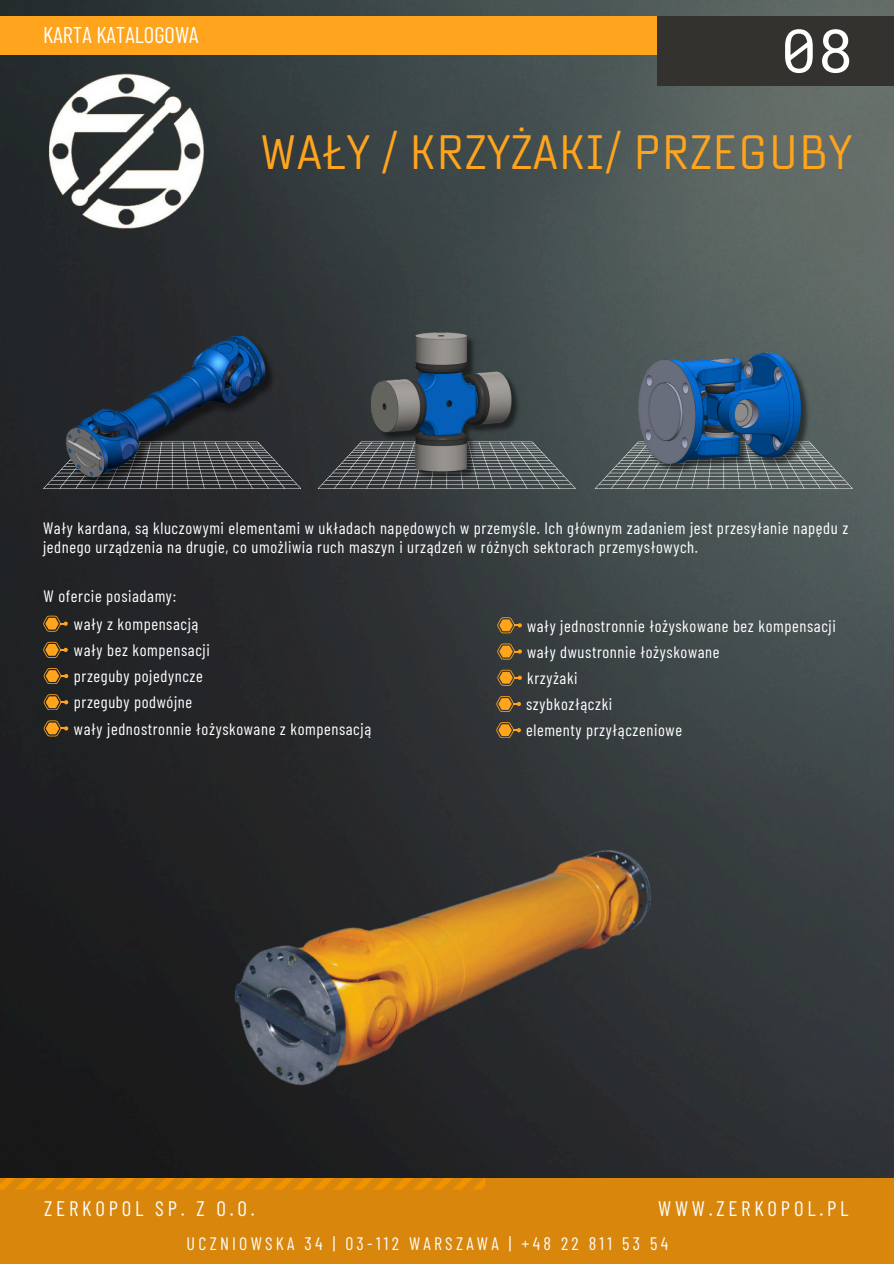
<style>
.page{position:relative;width:894px;height:1264px;background:#fff}
.page>*{position:absolute;margin:0;border:0;box-sizing:border-box;transform-origin:0 0}
.t1{font:60px "Roboto Mono";color:#fff}
.t2{font:48px "TT Lakes Neue Cond";letter-spacing:.035em;color:#ffa41d}
.t3{font:22.8px "Barlow Condensed";color:#fff}
.t4{font:21px "Barlow Condensed";letter-spacing:.18em;color:#fcfcfc}
.t5{font:18px "Barlow Condensed";letter-spacing:.18em;color:#fcfcfc}
.t6{font:16.5px/19.2px "Barlow Condensed";letter-spacing:.035em;color:#fff}
</style>
<div class="page">
<img style="left:0;top:0;width:893px;height:1178px">
<div style="left:0;top:16px;width:657px;height:38px;background:#ffa41d"></div>
<img style="left:43px;top:71px;width:170px;height:169px">
<svg style="left:594px;top:441px;width:258px;height:48px;background:#626b6b"></svg>
<svg style="left:318px;top:441px;width:257px;height:48px;background:#505557"></svg>
<svg style="left:43px;top:441px;width:258px;height:48px;background:#393c3f"></svg>
<img style="left:65px;top:336px;width:214px;height:152px">
<img style="left:370px;top:331px;width:153px;height:152px">
<img style="left:634px;top:351px;width:178px;height:125px">
<svg style="left:43px;top:615px;width:25px;height:16px"></svg>
<svg style="left:43px;top:642px;width:25px;height:15px"></svg>
<svg style="left:44px;top:668px;width:24px;height:15px"></svg>
<svg style="left:44px;top:694px;width:24px;height:16px"></svg>
<svg style="left:44px;top:720px;width:24px;height:16px"></svg>
<svg style="left:497px;top:617px;width:24px;height:16px"></svg>
<svg style="left:497px;top:643px;width:24px;height:16px"></svg>
<svg style="left:497px;top:669px;width:24px;height:16px"></svg>
<svg style="left:496px;top:696px;width:25px;height:15px"></svg>
<svg style="left:496px;top:722px;width:25px;height:16px"></svg>
<img style="left:212px;top:760px;width:455px;height:405px">
<div style="left:0;top:1178px;width:893px;height:85px;background:#d8860c"></div>
<svg style="left:0;top:1178px;width:485px;height:11px"></svg>
<div style="left:657px;top:16px;width:236px;height:70px;background:#34322f"></div>
<h1 class="t3" style="left:43px;top:20px;width:157px">KARTA KATALOGOWA</h1>
<p class="t1" style="left:780px;top:10px;width:74px">08</p>
<p class="t2" style="left:261px;top:118px;width:591px">WAŁY / KRZYŻAKI/ PRZEGUBY</p>
<p class="t6" style="left:43px;top:518px;width:806px">Wały kardana, są kluczowymi elementami w układach napędowych w przemyśle. Ich głównym zadaniem jest przesyłanie napędu z jednego urządzenia na drugie, co umożliwia ruch maszyn i urządzeń w różnych sektorach przemysłowych.</p>
<h2 class="t6" style="left:44px;top:585px;width:134px">W ofercie posiadamy:</h2>
<p class="t6" style="left:74px;top:613px;width:126px">wały z kompensacją</p>
<p class="t6" style="left:74px;top:640px;width:137px">wały bez kompensacji</p>
<p class="t6" style="left:74px;top:666px;width:130px">przeguby pojedyncze</p>
<p class="t6" style="left:74px;top:692px;width:120px">przeguby podwójne</p>
<p class="t6" style="left:74px;top:718px;width:299px">wały jednostronnie łożyskowane z kompensacją</p>
<p class="t6" style="left:527px;top:615px;width:310px">wały jednostronnie łożyskowane bez kompensacji</p>
<p class="t6" style="left:527px;top:641px;width:194px">wały dwustronnie łożyskowane</p>
<p class="t6" style="left:527px;top:667px;width:52px">krzyżaki</p>
<p class="t6" style="left:526px;top:694px;width:88px">szybkozłączki</p>
<p class="t6" style="left:526px;top:720px;width:157px">elementy przyłączeniowe</p>
<p class="t4" style="left:44px;top:1195px;width:212px">ZERKOPOL SP. Z O.O.</p>
<p class="t4" style="left:658px;top:1195px;width:192px">WWW.ZERKOPOL.PL</p>
<p class="t5" style="left:186px;top:1232px;width:483px">UCZNIOWSKA 34 | 03-112 WARSZAWA | +48 22 811 53 54</p>
</div>
